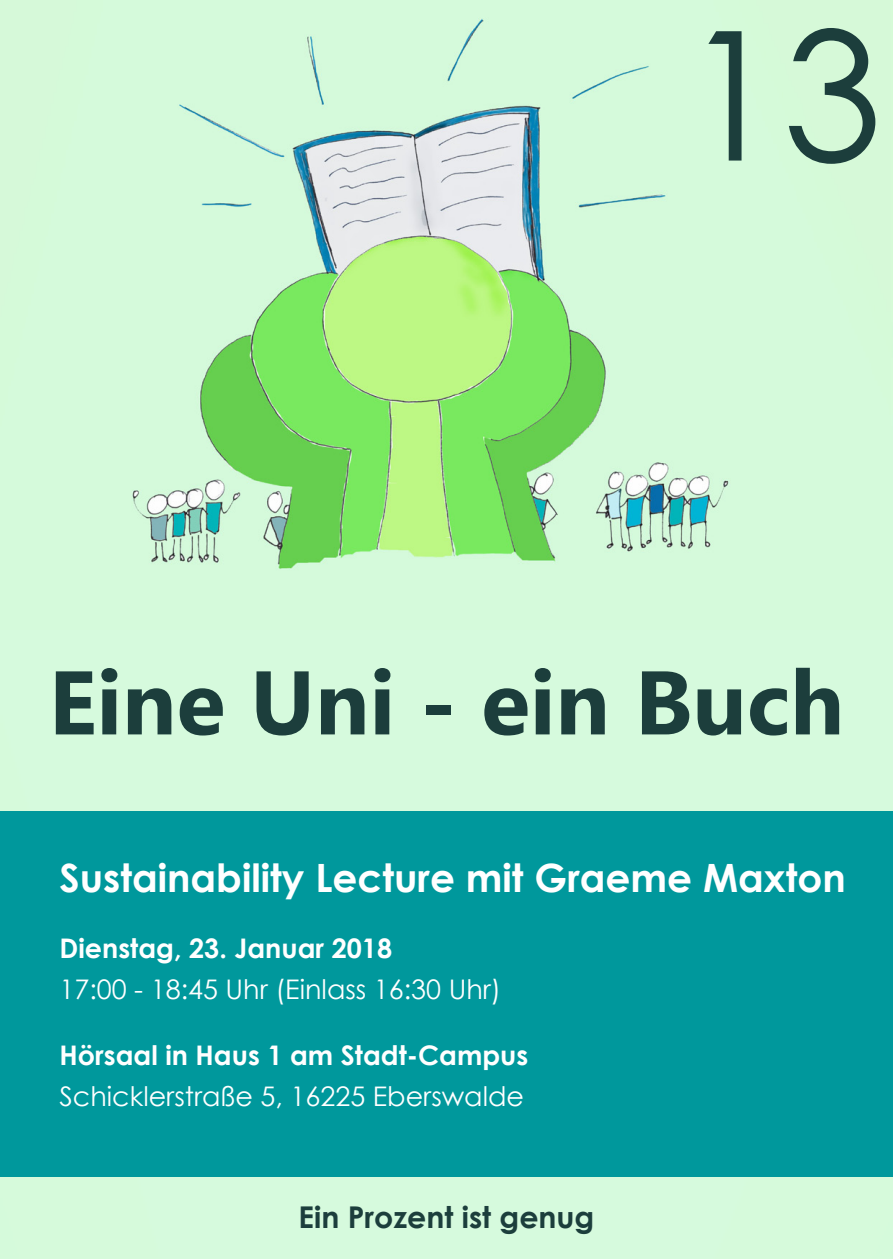
<style>
.page{position:relative;width:893px;height:1259px;background:#fff}
.page>*{position:absolute;margin:0;border:0;box-sizing:border-box;transform-origin:0 0}
.t1{font:180px "Century Gothic";color:#1c3e3c}
.t2{font:700 90px "Ebrima";color:#1c3e3c}
.t3{font:700 39px "Century Gothic";color:#fff}
.t4{font:700 30px "Century Gothic";color:#1c3e3c}
.t5{font:27px "Century Gothic";color:#fff}
.t6{font:700 27px "Century Gothic";color:#fff}
</style>
<div class="page">
<img style="left:0;top:0;width:893px;height:1259px">
<div style="left:0;top:811px;width:893px;height:365px;background:#00989c"></div>
<h1 class="t1" style="left:683px;top:-30px;width:201px">13</h1>
<h2 class="t2" style="left:49px;top:635px;width:797px">Eine Uni - ein Buch</h2>
<h3 class="t3" style="left:60px;top:848px;width:788px">Sustainability Lecture mit Graeme Maxton</h3>
<p class="t6" style="left:60px;top:927px;width:334px">Dienstag, 23. Januar 2018</p>
<p class="t5" style="left:60px;top:970px;width:443px">17:00 - 18:45 Uhr (Einlass 16:30 Uhr)</p>
<p class="t6" style="left:60px;top:1035px;width:470px">Hörsaal in Haus 1 am Stadt-Campus</p>
<p class="t5" style="left:60px;top:1077px;width:466px">Schicklerstraße 5, 16225 Eberswalde</p>
<p class="t4" style="left:299px;top:1194px;width:297px">Ein Prozent ist genug</p>
</div>
